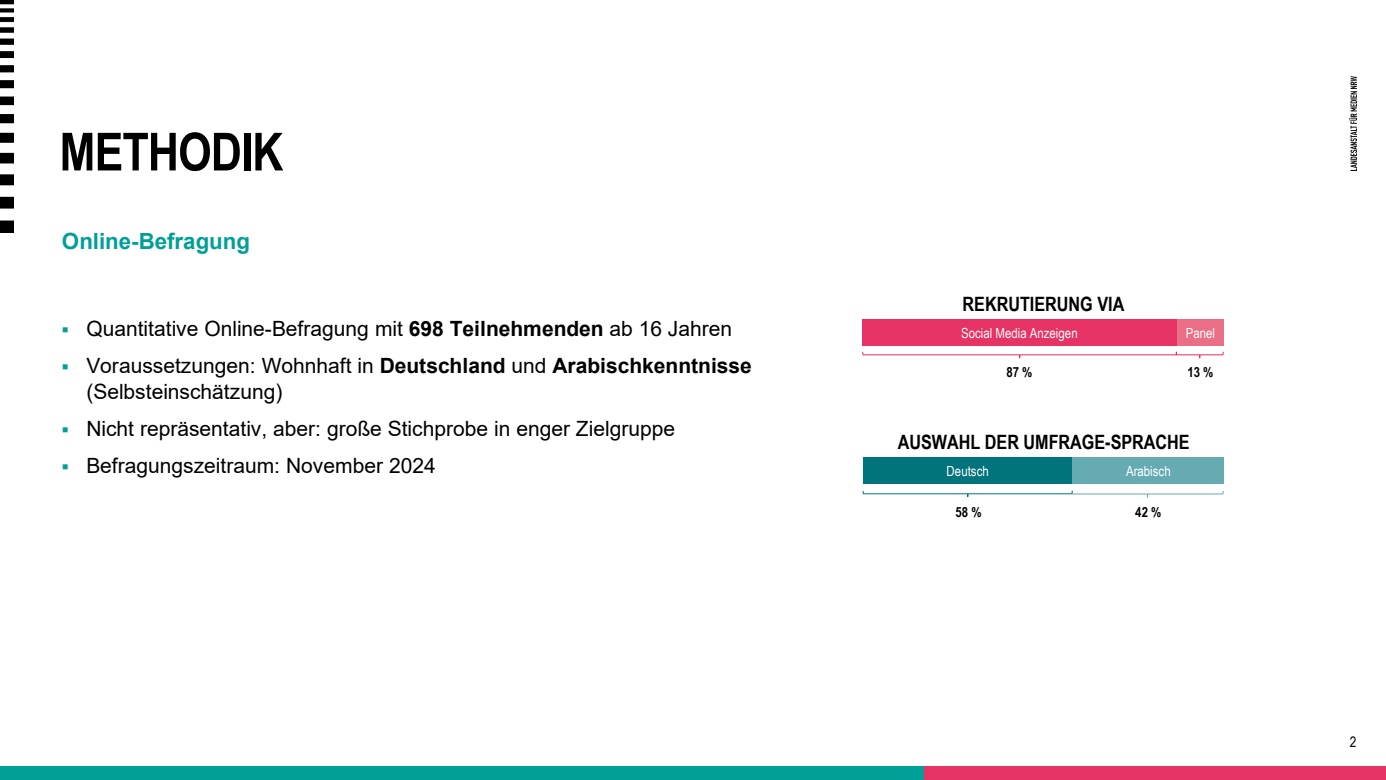
<style>
.page{position:relative;width:1386px;height:780px;background:#fff}
.page>*{position:absolute;margin:0;border:0;box-sizing:border-box;transform-origin:0 0}
.t1{font:700 52.5px "Arial Narrow";letter-spacing:-.015em;color:#000}
.t2{font:700 22.22px "Arial";color:#00a096}
.t3{font:21px/26.2px "Arial";color:#000}
.t4{font:700 19.78px "Arial Narrow";color:#000}
.t5{font:14.53px "Arial Narrow";color:#000}
.t6{font:14px "Arial Narrow";letter-spacing:.005em;color:#fff}
.t7{font:700 14px "Arial Narrow";letter-spacing:.005em;color:#000}
.s1{color:#00a096}
.s2{font-weight:700}
</style>
<div class="page">
<div style="left:0;top:766px;width:924px;height:13px;background:#00a096"></div>
<div style="left:924px;top:766px;width:461px;height:13px;background:#e63264"></div>
<img style="left:0;top:0;width:14px;height:232px">
<img style="left:1349px;top:76px;width:7px;height:95px">
<div style="left:862px;top:457px;width:210px;height:26px;background:#00737d"></div>
<div style="left:1072px;top:457px;width:152px;height:26px;background:#66abb1"></div>
<div style="left:862px;top:319px;width:314px;height:26px;background:#e63264"></div>
<div style="left:1176px;top:319px;width:47px;height:26px;background:#eb6e87"></div>
<svg style="left:862px;top:351px;width:361px;height:7px"></svg>
<svg style="left:862px;top:490px;width:361px;height:7px"></svg>
<p class="t1" style="left:60px;top:112px;width:225px">METHODIK</p>
<p class="t2" style="left:62px;top:225px;width:190px">Online-Befragung</p>
<p class="t3" style="left:62px;top:315px;width:672px"><span class="s1">▪</span> Quantitative Online-Befragung mit <span class="s2">698 Teilnehmenden</span> ab 16 Jahren</p>
<p class="t3" style="left:86px;top:352px;width:667px;text-indent:-25px"><span class="s1">▪</span> Voraussetzungen: Wohnhaft in <span class="s2">Deutschland</span> und <span class="s2">Arabischkenntnisse </span>(Selbsteinschätzung)</p>
<p class="t3" style="left:62px;top:415px;width:615px"><span class="s1">▪</span> Nicht repräsentativ, aber: große Stichprobe in enger Zielgruppe</p>
<p class="t3" style="left:62px;top:452px;width:375px"><span class="s1">▪</span> Befragungszeitraum: November 2024</p>
<p class="t4" style="left:962px;top:289px;width:163px">REKRUTIERUNG VIA</p>
<p class="t6" style="left:961px;top:322px;width:118px">Social Media Anzeigen</p>
<p class="t6" style="left:1185px;top:322px;width:31px">Panel</p>
<p class="t7" style="left:1006px;top:362px;width:28px">87 %</p>
<p class="t7" style="left:1187px;top:362px;width:28px">13 %</p>
<p class="t4" style="left:897px;top:427px;width:293px">AUSWAHL DER UMFRAGE-SPRACHE</p>
<p class="t6" style="left:946px;top:460px;width:44px">Deutsch</p>
<p class="t6" style="left:1125px;top:460px;width:46px">Arabisch</p>
<p class="t7" style="left:955px;top:501px;width:28px">58 %</p>
<p class="t7" style="left:1135px;top:501px;width:28px">42 %</p>
<p class="t5" style="left:1349px;top:730px;width:8px">2</p>
</div>
